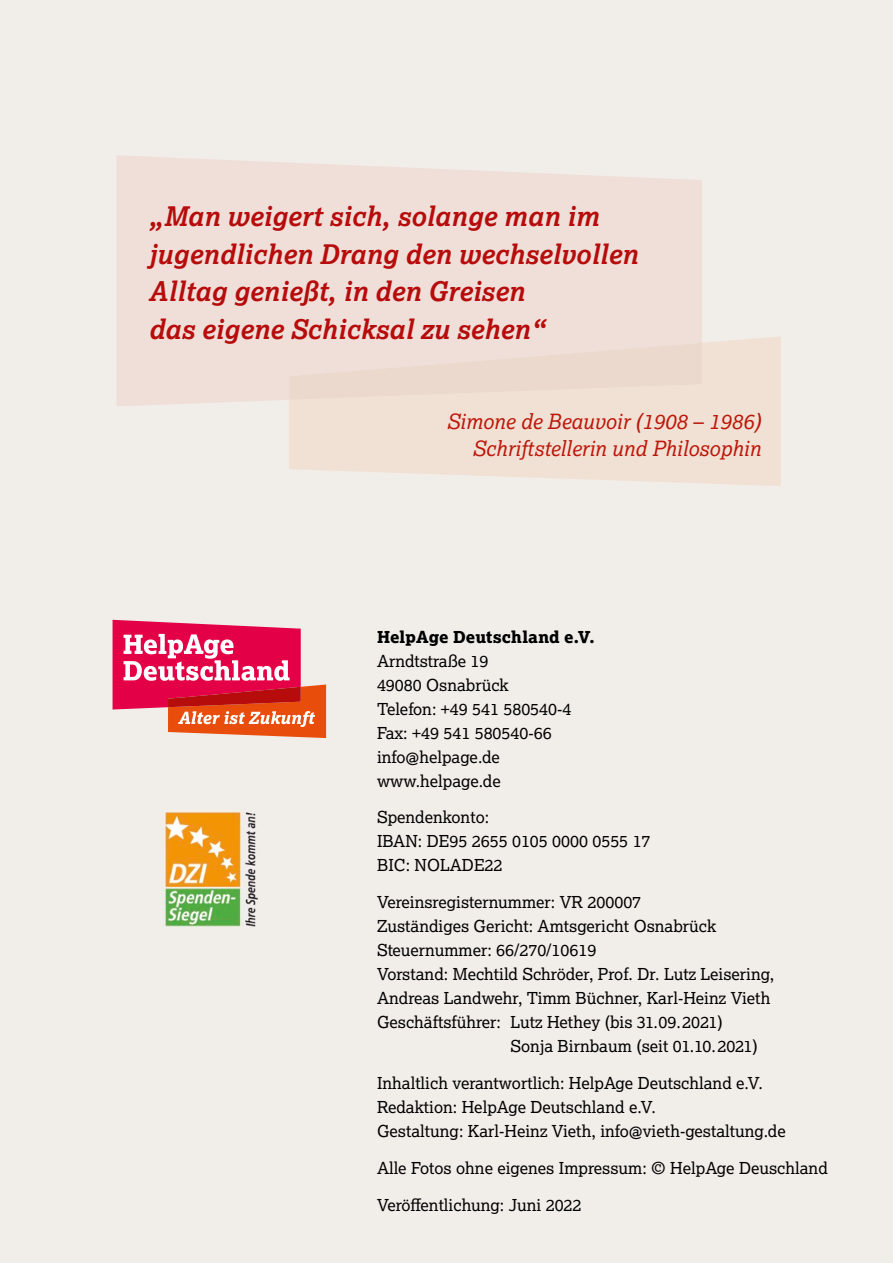
<style>
.page{position:relative;width:893px;height:1263px;background:#f1eee9}
.page>*{position:absolute;margin:0;border:0;box-sizing:border-box;transform-origin:0 0}
.t1{font:italic 700 27px/37.5px "Lexia";color:#b60c0b}
.t2{font:italic 21px/27px "Lexia";color:#b60c0b;text-align:right}
.t3{font:16.5px/24px "Lexia";color:#000}
.t4{font:16.5px "Lexia X Bold";letter-spacing:.005em;color:#000}
</style>
<div class="page">
<svg style="left:113px;top:620px;width:213px;height:118px"></svg>
<img style="left:163px;top:811px;width:95px;height:115px">
<svg style="left:289px;top:336px;width:492px;height:150px;fill:#f1e1d4"></svg>
<div style="left:448px;top:413px;width:313px;height:20px;background:#f1e1d4"></div>
<div style="left:473px;top:440px;width:287px;height:20px;background:#f1e1d4"></div>
<div style="left:117px;top:155px;width:585px;height:251px;background:#f0ded9"></div>
<svg style="left:289px;top:343px;width:413px;height:57px"></svg>
<h1 class="t1" style="left:148px;top:197px;width:491px">„Man weigert sich, solange man im jugendlichen Drang den wechselvollen Alltag genießt, in den Greisen<br>das eigene Schicksal zu sehen“</h1>
<p class="t2" style="left:447px;top:407px;width:316px">Simone de Beauvoir (1908 – 1986)<br>Schriftstellerin und Philosophin</p>
<p class="t4" style="left:377px;top:626px;width:220px">HelpAge Deutschland e.V.</p>
<p class="t3" style="left:377px;top:648px;width:196px">Arndtstraße 19<br>49080 Osnabrück<br>Telefon: +49 541 580540-4<br>Fax: +49 541 580540-66 info@helpage.de www.helpage.de</p>
<p class="t3" style="left:377px;top:805px;width:275px">Spendenkonto:<br>IBAN: DE95 2655 0105 0000 0555 17<br>BIC: NOLADE22</p>
<p class="t3" style="left:377px;top:890px;width:266px">Vereinsregisternummer: VR 200007</p>
<p class="t3" style="left:377px;top:914px;width:341px">Zuständiges Gericht: Amtsgericht Osnabrück</p>
<p class="t3" style="left:377px;top:938px;width:221px">Steuernummer: 66/270/10619</p>
<p class="t3" style="left:377px;top:962px;width:399px">Vorstand: Mechtild Schröder, Prof. Dr. Lutz Leisering,</p>
<p class="t3" style="left:377px;top:986px;width:395px">Andreas Landwehr, Timm Büchner, Karl-Heinz Vieth</p>
<p class="t3" style="left:377px;top:1010px;width:347px">Geschäftsführer: Lutz Hethey (bis 31.09.2021)</p>
<p class="t3" style="left:511px;top:1034px;width:249px">Sonja Birnbaum (seit 01.10.2021)</p>
<p class="t3" style="left:377px;top:1071px;width:410px">Inhaltlich verantwortlich: HelpAge Deutschland e.V.<br>Redaktion: HelpAge Deutschland e.V.<br>Gestaltung: Karl-Heinz Vieth, info@vieth-gestaltung.de</p>
<p class="t3" style="left:377px;top:1155px;width:452px">Alle Fotos ohne eigenes Impressum: © HelpAge Deuschland</p>
<p class="t3" style="left:377px;top:1192px;width:206px">Veröffentlichung: Juni 2022</p>
</div>
